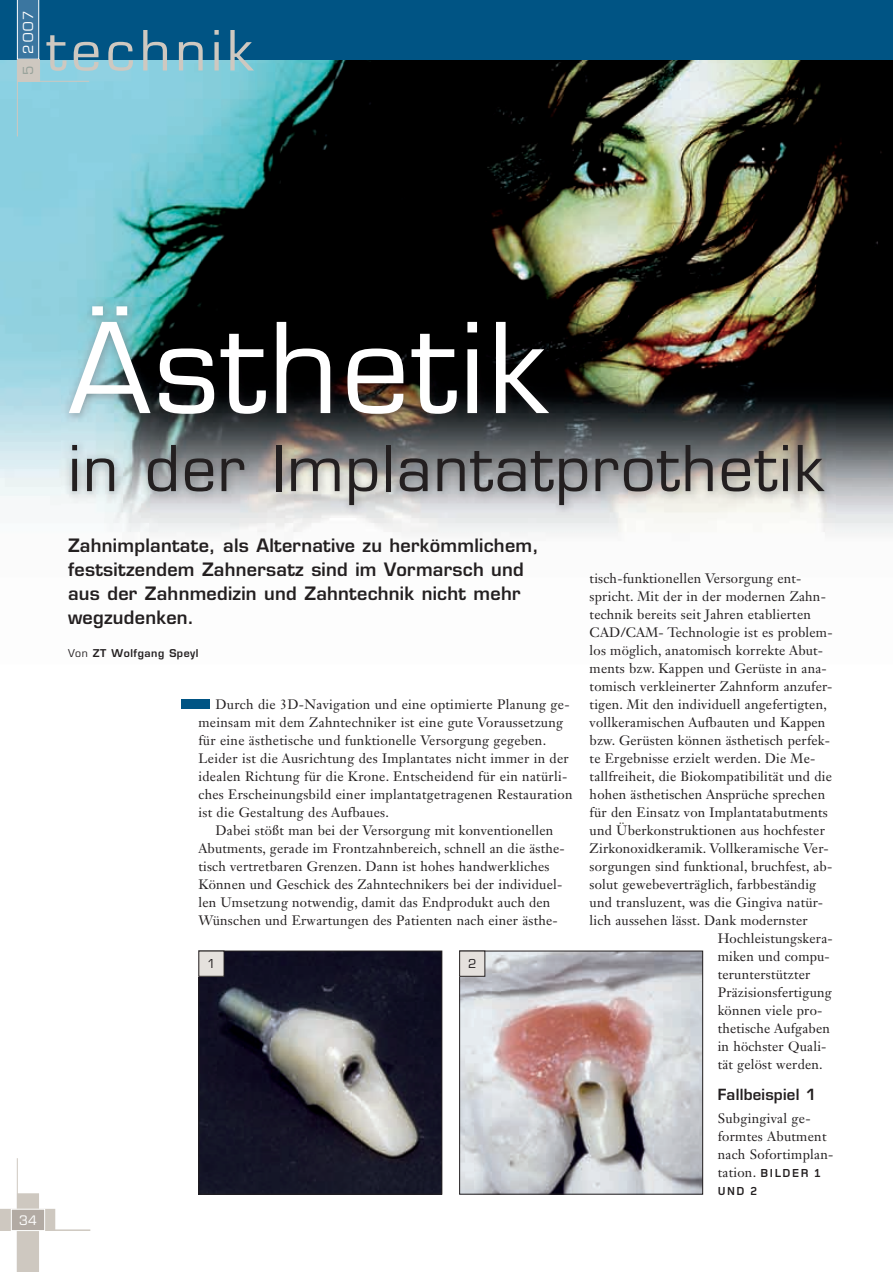
<style>
.page{position:relative;width:893px;height:1272px;background:#fff}
.page>*{position:absolute;margin:0;border:0;box-sizing:border-box;transform-origin:0 0}
.t1{font:121.5px "Eurostile LT Std";letter-spacing:.02em;color:#fff}
.t2{font:61.5px "Eurostile LT Std";letter-spacing:.025em;color:#231f20}
.t3{font:54px "Eurostile LT Std";letter-spacing:.08em;color:#cec8c0}
.t4{font:600 18px/24px "Eurostile LT Std";letter-spacing:.015em;color:#231f20}
.t5{font:600 15px "Eurostile LT Std";letter-spacing:.015em;color:#231f20}
.t6{font:13.5px/18px "Janson Text LT Std";letter-spacing:.015em;color:#231f20}
.t7{font:13.5px "Eurostile LT Std";color:#fff}
.t8{font:13.5px "Eurostile LT Std";color:#96a199}
.t9{font:12.75px "Eurostile LT Std";color:#fff}
.t10{font:700 12px "Foundry Monoline";color:#231f20}
.t11{font:12px "Eurostile LT Std";color:#231f20}
.t12{font:600 10.5px "Eurostile LT Std";letter-spacing:.05em;color:#231f20}
.s1{font-weight:400}
.s2{font-family:"Foundry Monoline";font-weight:700;font-size:12px}
</style>
<div class="page">
<img style="left:0;top:60px;width:893px;height:474px">
<hr style="left:0;top:1229px;width:90px;height:1px;background:#cec8c0">
<hr style="left:17px;top:1158px;width:1px;height:113px;background:#cec8c0">
<svg style="left:0;top:1193px;width:55px;height:78px"></svg>
<div style="left:11px;top:1209px;width:34px;height:21px;background:#b2aaa3"></div>
<div style="left:11px;top:1208px;width:34px;height:22px;border:1px solid #fff"></div>
<img style="left:61px;top:297px;width:775px;height:220px">
<img style="left:200px;top:952px;width:240px;height:240px">
<div style="left:198px;top:950px;width:244px;height:244px;border:1px solid #231f20"></div>
<div style="left:199px;top:951px;width:25px;height:25px;background:#e5e1dd"></div>
<img style="left:461px;top:952px;width:240px;height:240px">
<div style="left:459px;top:950px;width:244px;height:244px;border:1px solid #231f20"></div>
<div style="left:460px;top:951px;width:25px;height:25px;background:#e5e1dd"></div>
<div style="left:0;top:0;width:893px;height:60px;background:#005484"></div>
<svg style="left:17px;top:0;width:22px;height:60px"></svg>
<div style="left:17px;top:60px;width:22px;height:22px;background:#cec8c0"></div>
<hr style="left:17px;top:60px;width:1px;height:76px;background:#cec8c0">
<hr style="left:17px;top:81px;width:72px;height:1px;background:#cec8c0">
<div style="left:181px;top:699px;width:29px;height:10px;background:#005484"></div>
<p class="t7" style="left:20px;top:54px;width:45px;rotate:-90deg">2007</p>
<p class="t8" style="left:20px;top:75px;width:11px;rotate:-90deg">5</p>
<h3 class="t3" style="left:47px;top:18px;width:208px">technik</h3>
<p class="t9" style="left:19px;top:1212px;width:19px">34</p>
<h1 class="t1" style="left:68px;top:295px;width:480px">Ästhetik</h1>
<h2 class="t2" style="left:68px;top:431px;width:757px">in der Implantatprothetik</h2>
<h3 class="t4" style="left:68px;top:533px;width:472px">Zahnimplantate, als Alternative zu herkömmlichem, festsitzendem Zahnersatz sind im Vormarsch und aus der Zahnmedizin und Zahntechnik nicht mehr wegzudenken.</h3>
<p class="t12" style="left:68px;top:647px;width:132px"><span class="s1">Von</span> ZT Wolfgang Speyl</p>
<p class="t6" style="left:198px;top:694px;width:376px;text-indent:17px">Durch die 3D-Navigation und eine optimierte Planung ge&shy;meinsam mit dem Zahntechniker ist eine gute Voraussetzung für eine ästhetische und funktionelle Versorgung gegeben.<br>Leider ist die Ausrichtung des Implantates nicht immer in der idealen Richtung für die Krone. Entscheidend für ein natürli&shy;ches Erscheinungsbild einer implantatgetragenen Restauration ist die Gestaltung des Aufbaues.</p>
<p class="t6" style="left:198px;top:820px;width:368px;text-indent:17px">Dabei stößt man bei der Versorgung mit konventionellen Abutments, gerade im Frontzahnbereich, schnell an die ästhe&shy;tisch vertretbaren Grenzen. Dann ist hohes handwerkliches Können und Geschick des Zahntechnikers bei der individuel&shy;len Umsetzung notwendig, damit das Endprodukt auch den Wünschen und Erwartungen des Patienten nach einer ästhe-</p>
<p class="t11" style="left:207px;top:956px;width:10px">1</p>
<p class="t11" style="left:468px;top:956px;width:10px">2</p>
<p class="t6" style="left:590px;top:568px;width:213px">tisch-funktionellen Versorgung ent-</p>
<p class="t6" style="left:590px;top:586px;width:238px">spricht. Mit der in der modernen Zahn-</p>
<p class="t6" style="left:590px;top:604px;width:223px">technik bereits seit Jahren etablierten</p>
<p class="t6" style="left:590px;top:622px;width:244px">CAD/CAM- Technologie ist es problem-</p>
<p class="t6" style="left:590px;top:640px;width:235px">los möglich, anatomisch korrekte Abut-</p>
<p class="t6" style="left:590px;top:658px;width:239px">ments bzw. Kappen und Gerüste in ana-</p>
<p class="t6" style="left:590px;top:676px;width:244px">tomisch verkleinerter Zahnform anzufer-</p>
<p class="t6" style="left:590px;top:694px;width:239px">tigen. Mit den individuell angefertigten,</p>
<p class="t6" style="left:590px;top:712px;width:237px">vollkeramischen Aufbauten und Kappen</p>
<p class="t6" style="left:590px;top:730px;width:242px">bzw. Gerüsten können ästhetisch perfek-</p>
<p class="t6" style="left:590px;top:748px;width:227px">te Ergebnisse erzielt werden. Die Me-</p>
<p class="t6" style="left:590px;top:766px;width:244px">tallfreiheit, die Biokompatibilität und die</p>
<p class="t6" style="left:590px;top:784px;width:237px">hohen ästhetischen Ansprüche sprechen</p>
<p class="t6" style="left:590px;top:802px;width:240px">für den Einsatz von Implantatabutments</p>
<p class="t6" style="left:590px;top:820px;width:237px">und Überkonstruktionen aus hochfester</p>
<p class="t6" style="left:590px;top:838px;width:240px">Zirkonoxidkeramik. Vollkeramische Ver-</p>
<p class="t6" style="left:590px;top:856px;width:244px">sorgungen sind funktional, bruchfest, ab-</p>
<p class="t6" style="left:590px;top:874px;width:228px">solut gewebeverträglich, farbbeständig</p>
<p class="t6" style="left:590px;top:892px;width:235px">und transluzent, was die Gingiva natür-</p>
<p class="t6" style="left:590px;top:910px;width:220px">lich aussehen lässt. Dank modernster</p>
<p class="t6" style="left:718px;top:928px;width:117px">Hochleistungskera-</p>
<p class="t6" style="left:718px;top:946px;width:114px">miken und compu-</p>
<p class="t6" style="left:718px;top:964px;width:94px">terunterstützter</p>
<p class="t6" style="left:718px;top:982px;width:116px">Präzisionsfertigung</p>
<p class="t6" style="left:718px;top:1000px;width:106px">können viele pro-</p>
<p class="t6" style="left:718px;top:1018px;width:114px">thetische Aufgaben</p>
<p class="t6" style="left:718px;top:1036px;width:110px">in höchster Quali-</p>
<p class="t6" style="left:718px;top:1054px;width:107px">tät gelöst werden.</p>
<p class="t5" style="left:718px;top:1085px;width:100px">Fallbeispiel 1</p>
<p class="t6" style="left:718px;top:1108px;width:117px">Subgingival ge&shy;formtes Abutment nach Sofortimplan&shy;tation. <span class="s2">BILDER 1</span></p>
<p class="t10" style="left:718px;top:1184px;width:41px">UND 2</p>
</div>
